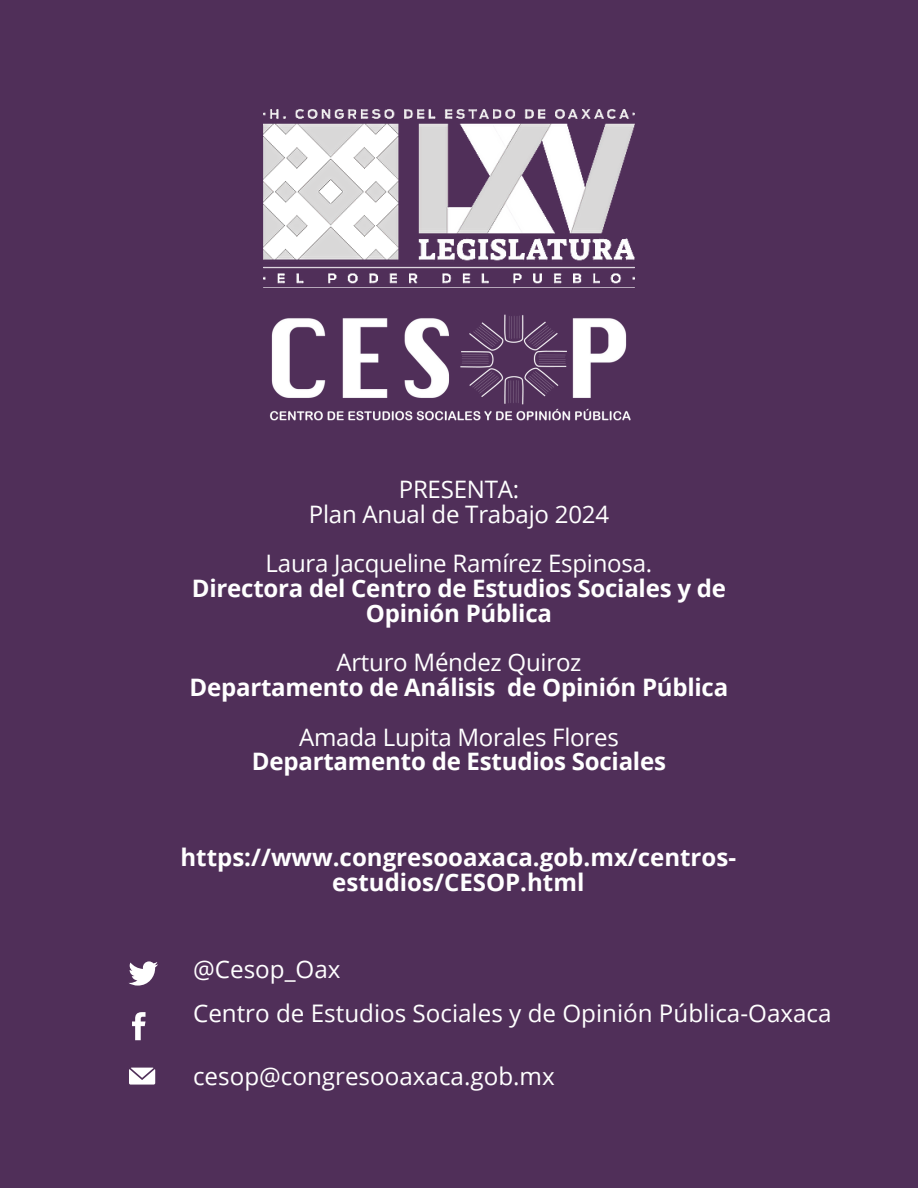
<style>
.page{position:relative;width:918px;height:1188px;background:#502f59}
.page>*{position:absolute;margin:0;border:0;box-sizing:border-box;transform-origin:0 0}
.t1{font:24.15px "Open Sans";color:#fff}
.t2{font:700 24px/24.8px "Open Sans";letter-spacing:-.01em;color:#fff;text-align:center}
.t3{font:24px "Open Sans";letter-spacing:-.01em;color:#fff}
</style>
<div class="page">
<svg style="left:129px;top:961px;width:29px;height:25px"></svg>
<svg style="left:129px;top:1068px;width:26px;height:17px"></svg>
<svg style="left:132px;top:1012px;width:14px;height:28px"></svg>
<img style="left:269px;top:314px;width:362px;height:107px">
<img style="left:264px;top:110px;width:370px;height:178px">
<p class="t3" style="left:399px;top:472px;width:122px">PRESENTA:</p>
<p class="t3" style="left:309px;top:497px;width:302px">Plan Anual de Trabajo 2024</p>
<p class="t3" style="left:266px;top:547px;width:388px">Laura Jacqueline Ramírez Espinosa.</p>
<p class="t2" style="left:192px;top:575px;width:536px">Directora del Centro de Estudios Sociales y de</p>
<p class="t2" style="left:366px;top:600px;width:188px">Opinión Pú blica</p>
<p class="t3" style="left:336px;top:646px;width:247px">Arturo Méndez Quiroz</p>
<p class="t2" style="left:190px;top:674px;width:540px">Departamento de Aná lisis de Opinión Pú blica</p>
<p class="t3" style="left:299px;top:720px;width:321px">Amada Lupita Morales Flores</p>
<p class="t2" style="left:252px;top:749px;width:415px">Departamento de Estudios Sociales</p>
<p class="t2" style="left:180px;top:844px;width:557px">https://www.congresooaxaca.gob.mx/centros&shy;estudios/CESOP.html</p>
<p class="t1" style="left:193px;top:952px;width:149px">@Cesop_Oax</p>
<p class="t1" style="left:193px;top:996px;width:640px">Centro de Estudios Sociales y de Opinión Pública-Oaxaca</p>
<p class="t1" style="left:193px;top:1059px;width:363px">cesop@congresooaxaca.gob.mx</p>
</div>
